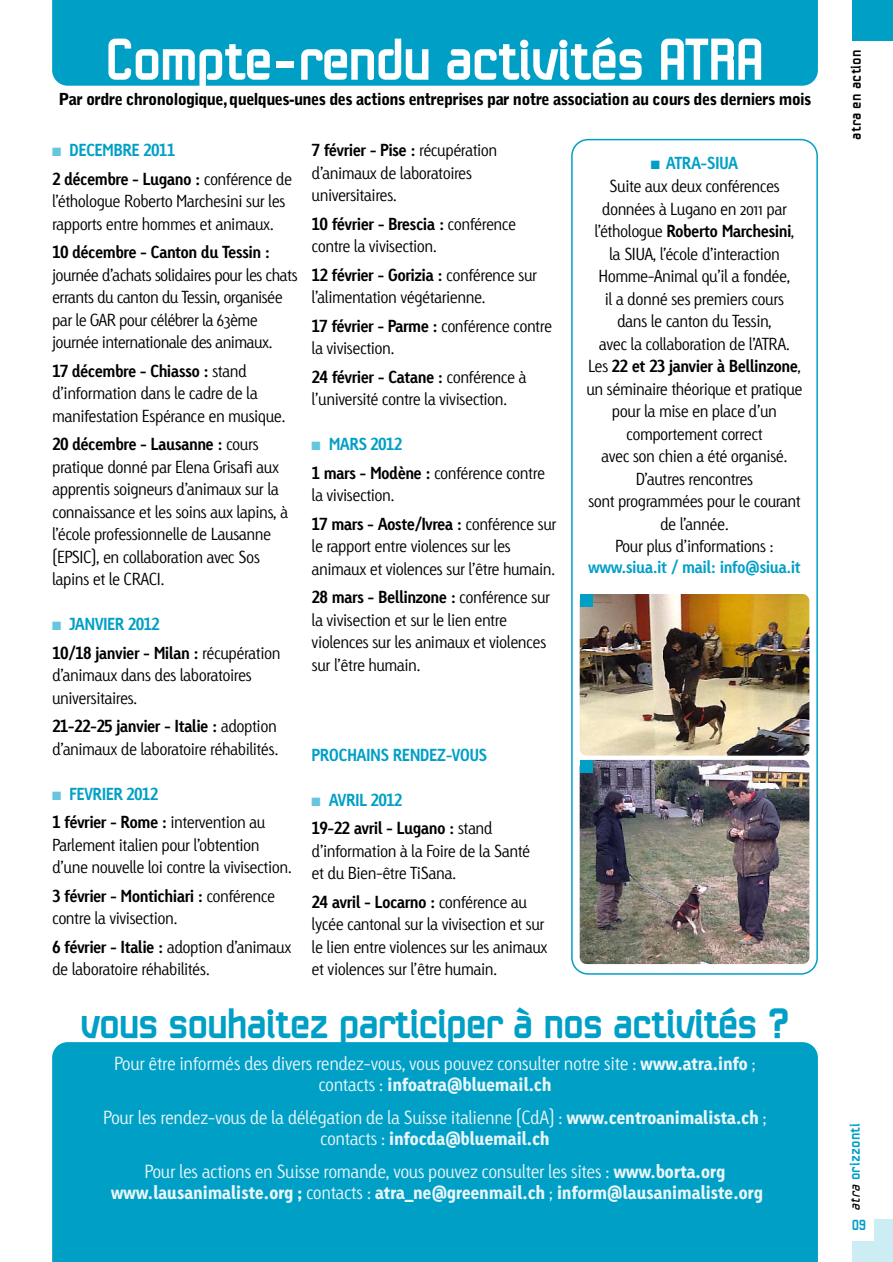
<style>
.page{position:relative;width:893px;height:1262px;background:#fff}
.page>*{position:absolute;margin:0;border:0;box-sizing:border-box;transform-origin:0 0}
.t1{font:700 60px "Linotype Kaliber";letter-spacing:-.05em;color:#fff}
.t2{font:700 43.5px "Linotype Kaliber";letter-spacing:-.05em;color:#009fc6}
.t3{font:300 18px/21px "Linotype Tetria";letter-spacing:-.025em;color:#e7f6f9;text-align:center}
.t4{font:900 18px/21px "Linotype Tetria";letter-spacing:-.025em;color:#e7f6f9;text-align:center}
.t5{font:300 16.5px/22.5px "Linotype Tetria";letter-spacing:-.035em;color:#000}
.t6{font:16.5px/28.5px "Linotype Tetria Bold Tab";letter-spacing:-.035em;color:#000}
.t7{font:900 16.5px "Bell Gothic";letter-spacing:-.04em;color:#000}
.t8{font:16.5px "Linotype Tetria Bold Tab";letter-spacing:-.035em;color:#009fc6}
.t9{font:700 15px "Linotype Kaliber";color:#009fc6}
.t10{font:700 15px "Linotype Kaliber";color:#000}
.s1{color:#67c6dd}
.s2{color:#009fc6}
.s3{font-family:"Linotype Tetria";font-weight:300}
.s4{font-family:"Linotype Tetria Bold Tab";font-weight:400}
.s5{font-weight:900}
.s6{font-weight:300}
.s7{font-weight:400;font-style:italic;color:#000}
</style>
<div class="page">
<div style="left:851px;top:0;width:41px;height:41px;background:#009fc6"></div>
<div style="left:851px;top:1219px;width:41px;height:42px;background:#ccedf4"></div>
<div style="left:52px;top:0;width:765px;height:86px;background:#009fc6"></div>
<div style="left:851px;top:1219px;width:22px;height:21px;background:#fff"></div>
<div style="left:52px;top:1042px;width:765px;height:219px;background:#009fc6"></div>
<svg style="left:571px;top:139px;width:246px;height:835px"></svg>
<img style="left:579px;top:594px;width:230px;height:161px;border-radius:7px">
<div style="left:579px;top:594px;width:13px;height:13px;background:#009fc6"></div>
<img style="left:579px;top:760px;width:230px;height:204px;border-radius:7px">
<div style="left:579px;top:760px;width:13px;height:12px;background:#009fc6"></div>
<h1 class="t1" style="left:105px;top:37px;width:661px">Compte-rendu activités ATRA</h1>
<p class="t7" style="left:58px;top:93px;width:754px">Par ordre chronologique,quelques-unes des actions entreprises par notre association au cours des derniers mois</p>
<p class="t6" style="left:52px;top:138px;width:241px"><span class="s1">■</span> <span class="s2">DECEMBRE 2011<br></span>2 décembre - Lugano : <span class="s3">conférence de</span></p>
<p class="t5" style="left:52px;top:192px;width:235px">l’éthologue Roberto Marchesini sur les rapports entre hommes et animaux.</p>
<p class="t6" style="left:52px;top:240px;width:220px">10 décembre - Canton du Tessin :</p>
<p class="t5" style="left:52px;top:265px;width:247px">journée d’achats solidaires pour les chats errants du canton du Tessin, organisée par le GAR pour célébrer la 63ème journée internationale des animaux.</p>
<p class="t6" style="left:52px;top:358px;width:196px">17 décembre - Chiasso : <span class="s3">stand</span></p>
<p class="t5" style="left:52px;top:384px;width:235px">d’information dans le cadre de la manifestation Espérance en musique.</p>
<p class="t6" style="left:52px;top:432px;width:208px">20 décembre - Lausanne : <span class="s3">cours</span></p>
<p class="t5" style="left:52px;top:457px;width:238px">pratique donné par Elena Grisafi aux apprentis soigneurs d’animaux sur la connaissance et les soins aux lapins, à l’école professionnelle de Lausanne (EPSIC), en collaboration avec Sos lapins et le CRACI.</p>
<p class="t6" style="left:52px;top:612px;width:230px"><span class="s1">■</span> <span class="s2">JANVIER 2012<br></span>10/18 janvier - Milan : <span class="s3">récupération</span></p>
<p class="t5" style="left:52px;top:666px;width:201px">d’animaux dans des laboratoires universitaires.</p>
<p class="t6" style="left:52px;top:714px;width:226px">21-22-25 janvier - Italie : <span class="s3">adoption</span></p>
<p class="t5" style="left:52px;top:739px;width:228px">d’animaux de laboratoire réhabilités.</p>
<p class="t6" style="left:52px;top:781px;width:215px"><span class="s1">■</span> <span class="s2">FEVRIER 2012<br></span>1 février - Rome : <span class="s3">intervention au</span></p>
<p class="t5" style="left:52px;top:835px;width:241px">Parlement italien pour l’obtention d’une nouvelle loi contre la vivisection.</p>
<p class="t6" style="left:52px;top:883px;width:224px">3 février - Montichiari : <span class="s3">conférence</span></p>
<p class="t5" style="left:52px;top:906px;width:241px;line-height:28.5px">contre la vivisection.<br><span class="s4">6 février - Italie :</span> adoption d’animaux</p>
<p class="t5" style="left:52px;top:960px;width:159px">de laboratoire réhabilités.</p>
<p class="t6" style="left:311px;top:138px;width:187px">7 février - Pise : <span class="s3">récupération</span></p>
<p class="t5" style="left:311px;top:163px;width:162px">d’animaux de laboratoires universitaires.</p>
<p class="t6" style="left:311px;top:211px;width:206px">10 février - Brescia : <span class="s3">conférence</span></p>
<p class="t5" style="left:311px;top:237px;width:127px">contre la vivisection.</p>
<p class="t6" style="left:311px;top:262px;width:227px">12 février - Gorizia : <span class="s3">conférence sur</span></p>
<p class="t5" style="left:311px;top:288px;width:176px">l’alimentation végétarienne.</p>
<p class="t6" style="left:311px;top:313px;width:242px">17 février - Parme : <span class="s3">conférence contre</span></p>
<p class="t5" style="left:311px;top:339px;width:85px">la vivisection.</p>
<p class="t6" style="left:311px;top:364px;width:216px">24 février - Catane : <span class="s3">conférence à</span></p>
<p class="t5" style="left:311px;top:390px;width:197px">l’université contre la vivisection.</p>
<p class="t8" style="left:311px;top:438px;width:92px"><span class="s1">■</span> MARS 2012</p>
<p class="t5" style="left:311px;top:463px;width:235px"><span class="s4">1 mars - Modène :</span> conférence contre la vivisection.</p>
<p class="t6" style="left:311px;top:511px;width:246px">17 mars - Aoste/Ivrea : <span class="s3">conférence sur</span></p>
<p class="t5" style="left:311px;top:537px;width:245px">le rapport entre violences sur les animaux et violences sur l’être humain.</p>
<p class="t6" style="left:311px;top:585px;width:240px">28 mars - Bellinzone : <span class="s3">conférence sur</span></p>
<p class="t5" style="left:311px;top:610px;width:236px">la vivisection et sur le lien entre violences sur les animaux et violences sur l’être humain.</p>
<p class="t8" style="left:311px;top:749px;width:177px">PROCHAINS RENDEZ-VOUS</p>
<p class="t6" style="left:311px;top:787px;width:182px"><span class="s1">■</span> <span class="s2">AVRIL 2012<br></span>19-22 avril - Lugano : <span class="s3">stand</span></p>
<p class="t5" style="left:311px;top:841px;width:220px">d’information à la Foire de la Santé et du Bien-être TiSana.</p>
<p class="t6" style="left:311px;top:889px;width:217px">24 avril - Locarno : <span class="s3">conférence au</span></p>
<p class="t5" style="left:311px;top:915px;width:237px">lycée cantonal sur la vivisection et sur le lien entre violences sur les animaux et violences sur l’être humain.</p>
<p class="t8" style="left:651px;top:157px;width:89px">■ ATRA-SIUA</p>
<p class="t5" style="left:602px;top:177px;width:187px;text-align:center">Suite aux deux conférences données à Lugano en 2011 par</p>
<p class="t6" style="left:594px;top:219px;width:202px"><span class="s3">l’éthologue</span> Roberto Marchesini<span class="s3">,</span></p>
<p class="t5" style="left:598px;top:244px;width:193px;text-align:center">la SIUA, l’école d’interaction<br>Homme-Animal qu’il a fondée, il a donné ses premiers cours dans le canton du Tessin,<br>avec la collaboration de l’ATRA.</p>
<p class="t6" style="left:588px;top:354px;width:214px"><span class="s3">Les</span> 22 et 23 janvier à Bellinzone<span class="s3">,</span></p>
<p class="t5" style="left:586px;top:379px;width:218px;text-align:center">un séminaire théorique et pratique pour la mise en place d’un comportement correct<br>avec son chien a été organisé.<br>D’autres rencontres<br>sont programmées pour le courant de l’année.<br>Pour plus d’informations :</p>
<p class="t8" style="left:588px;top:561px;width:214px">www.siua.it / mail: info@siua.it</p>
<h2 class="t2" style="left:79px;top:1007px;width:712px">vous souhaitez participer à nos activités ?</h2>
<p class="t3" style="left:114px;top:1055px;width:643px">Pour être informés des divers rendez-vous, vous pouvez consulter notre site : <span class="s5">www.atra.info</span> ; contacts : <span class="s5">infoatra@bluemail.ch</span></p>
<p class="t3" style="left:103px;top:1109px;width:665px">Pour les rendez-vous de la délégation de la Suisse italienne (CdA) : <span class="s5">www.centroanimalista.ch</span> ; contacts : <span class="s5">infocda@bluemail.ch</span></p>
<p class="t4" style="left:111px;top:1163px;width:654px"><span class="s6">Pour les actions en Suisse romande, vous pouvez consulter les sites :</span> www.borta.org www.lausanimaliste.org ; <span class="s6">contacts :</span> atra_ne@greenmail.ch <span class="s6">;</span> inform@lausanimaliste.org</p>
<p class="t10" style="left:850px;top:140px;width:92px;rotate:-90deg">atra en action</p>
<p class="t9" style="left:849px;top:1210px;width:89px;rotate:-90deg"><span class="s7">atra</span> orizzonti</p>
<p class="t9" style="left:851px;top:1219px;width:16px">09</p>
</div>
